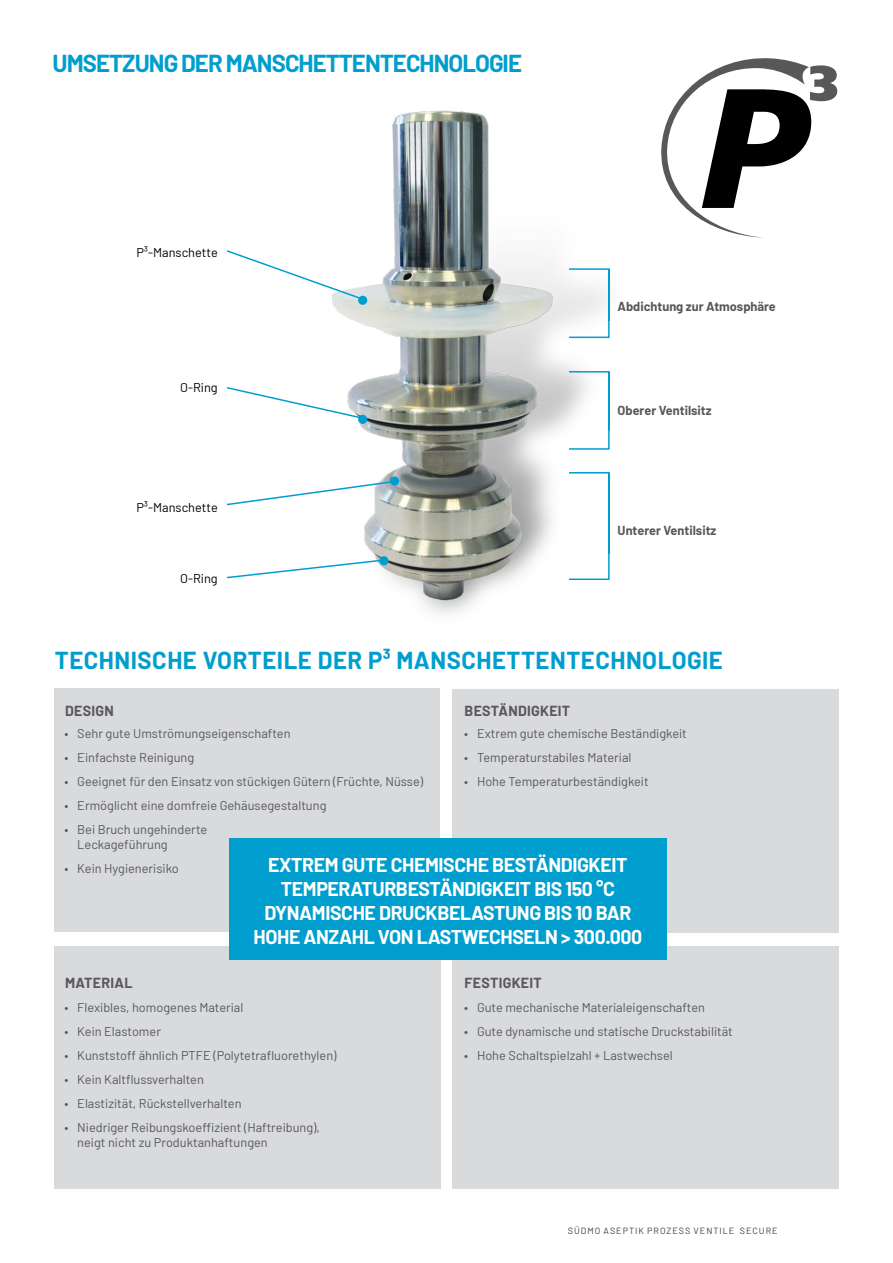
<style>
.page{position:relative;width:893px;height:1263px;background:#fff}
.page>*{position:absolute;margin:0;border:0;box-sizing:border-box;transform-origin:0 0}
.t1{font:700 24px "Barlow";letter-spacing:.02em;color:#009ece}
.t2{font:700 24px "Barlow";letter-spacing:-.04em;color:#009ece}
.t3{font:700 19.5px/24px "Barlow";letter-spacing:-.02em;color:#fff;text-align:center}
.t4{font:700 14.25px "Barlow";letter-spacing:.02em;color:#58585a}
.t5{font:12.75px/15.3px "Barlow";color:#58585a}
.t6{font:700 12.75px "Barlow";color:#58585a}
.t7{font:12.75px "Barlow";color:#000}
.t8{font:9px "Barlow";letter-spacing:.11em;color:#3e3d40}
</style>
<div class="page">
<div style="left:54px;top:689px;width:385px;height:243px;background:#d9dadb"></div>
<div style="left:453px;top:689px;width:386px;height:243px;background:#d9dadb"></div>
<div style="left:54px;top:946px;width:386px;height:242px;background:#d9dadb"></div>
<div style="left:453px;top:946px;width:386px;height:242px;background:#d9dadb"></div>
<svg style="left:661px;top:58px;width:176px;height:180px"></svg>
<img style="left:332px;top:110px;width:247px;height:504px">
<svg style="left:226px;top:249px;width:138px;height:52px"></svg>
<div style="left:358px;top:296px;width:9px;height:9px;background:#009ece;border-radius:50%"></div>
<svg style="left:226px;top:386px;width:138px;height:34px"></svg>
<div style="left:358px;top:415px;width:9px;height:9px;background:#009ece;border-radius:50%"></div>
<svg style="left:226px;top:480px;width:172px;height:26px"></svg>
<div style="left:390px;top:476px;width:9px;height:10px;background:#009ece;border-radius:50%"></div>
<svg style="left:226px;top:558px;width:161px;height:21px"></svg>
<div style="left:379px;top:556px;width:9px;height:9px;background:#009ece;border-radius:50%"></div>
<svg style="left:567px;top:268px;width:43px;height:71px"></svg>
<svg style="left:567px;top:370px;width:43px;height:80px"></svg>
<svg style="left:567px;top:471px;width:43px;height:110px"></svg>
<div style="left:229px;top:838px;width:438px;height:122px;background:#009ece"></div>
<h1 class="t2" style="left:53px;top:48px;width:471px">UMSETZUNG DER MANSCHETTENTECHNOLOGIE</h1>
<p class="t7" style="left:136px;top:244px;width:83px">P³-Manschette</p>
<p class="t7" style="left:180px;top:379px;width:39px">O-Ring</p>
<p class="t7" style="left:136px;top:499px;width:83px">P³-Manschette</p>
<p class="t7" style="left:180px;top:570px;width:39px">O-Ring</p>
<p class="t6" style="left:618px;top:298px;width:160px">Abdichtung zur Atmosphäre</p>
<p class="t6" style="left:618px;top:402px;width:95px">Oberer Ventilsitz</p>
<p class="t6" style="left:618px;top:523px;width:100px">Unterer Ventilsitz</p>
<h1 class="t1" style="left:55px;top:645px;width:669px">TECHNISCHE VORTEILE DER P³ MANSCHETTENTECHNOLOGIE</h1>
<p class="t4" style="left:65px;top:702px;width:50px">DESIGN</p>
<p class="t4" style="left:465px;top:702px;width:107px">BESTÄNDIGKEIT</p>
<p class="t5" style="left:65px;top:725px;width:228px">• Sehr gute Umströmungseigenschaften</p>
<p class="t5" style="left:65px;top:749px;width:131px">• Einfachste Reinigung</p>
<p class="t5" style="left:65px;top:773px;width:360px">• Geeignet für den Einsatz von stückigen Gütern (Früchte, Nüsse)</p>
<p class="t5" style="left:65px;top:797px;width:263px">• Ermöglicht eine domfreie Gehäusegestaltung</p>
<p class="t5" style="left:77px;top:821px;width:131px;text-indent:-13px">• Bei Bruch ungehinderte<br>Leckageführung</p>
<p class="t5" style="left:65px;top:860px;width:116px">• Kein Hygienerisiko</p>
<p class="t5" style="left:464px;top:725px;width:224px">• Extrem gute chemische Beständigkeit</p>
<p class="t5" style="left:464px;top:749px;width:169px">• Temperaturstabiles Material</p>
<p class="t5" style="left:464px;top:773px;width:186px">• Hohe Temperaturbeständigkeit</p>
<h2 class="t3" style="left:254px;top:853px;width:390px">EXTREM GUTE CHEMISCHE BESTÄNDIGKEIT TEMPERATURBESTÄNDIGKEIT BIS 150 °C DYNAMISCHE DRUCKBELASTUNG BIS 10 BAR HOHE ANZAHL VON LASTWECHSELN &gt; 300.000</h2>
<p class="t4" style="left:65px;top:974px;width:69px">MATERIAL</p>
<p class="t4" style="left:465px;top:974px;width:79px">FESTIGKEIT</p>
<p class="t5" style="left:65px;top:999px;width:180px">• Flexibles, homogenes Material</p>
<p class="t5" style="left:65px;top:1023px;width:98px">• Kein Elastomer</p>
<p class="t5" style="left:65px;top:1047px;width:274px">• Kunststoff ähnlich PTFE (Polytetrafluorethylen)</p>
<p class="t5" style="left:65px;top:1071px;width:141px">• Kein Kaltflussverhalten</p>
<p class="t5" style="left:65px;top:1095px;width:179px">• Elastizität, Rückstellverhalten</p>
<p class="t5" style="left:77px;top:1119px;width:244px;text-indent:-13px">• Niedriger Reibungskoeffizient (Haftreibung), neigt nicht zu Produktanhaftungen</p>
<p class="t5" style="left:464px;top:999px;width:242px">• Gute mechanische Materialeigenschaften</p>
<p class="t5" style="left:464px;top:1023px;width:270px">• Gute dynamische und statische Druckstabilität</p>
<p class="t5" style="left:464px;top:1047px;width:210px">• Hohe Schaltspielzahl + Lastwechsel</p>
<p class="t8" style="left:568px;top:1225px;width:211px">SÜDMO ASEPTIK PROZESS VENTILE SECURE</p>
</div>
